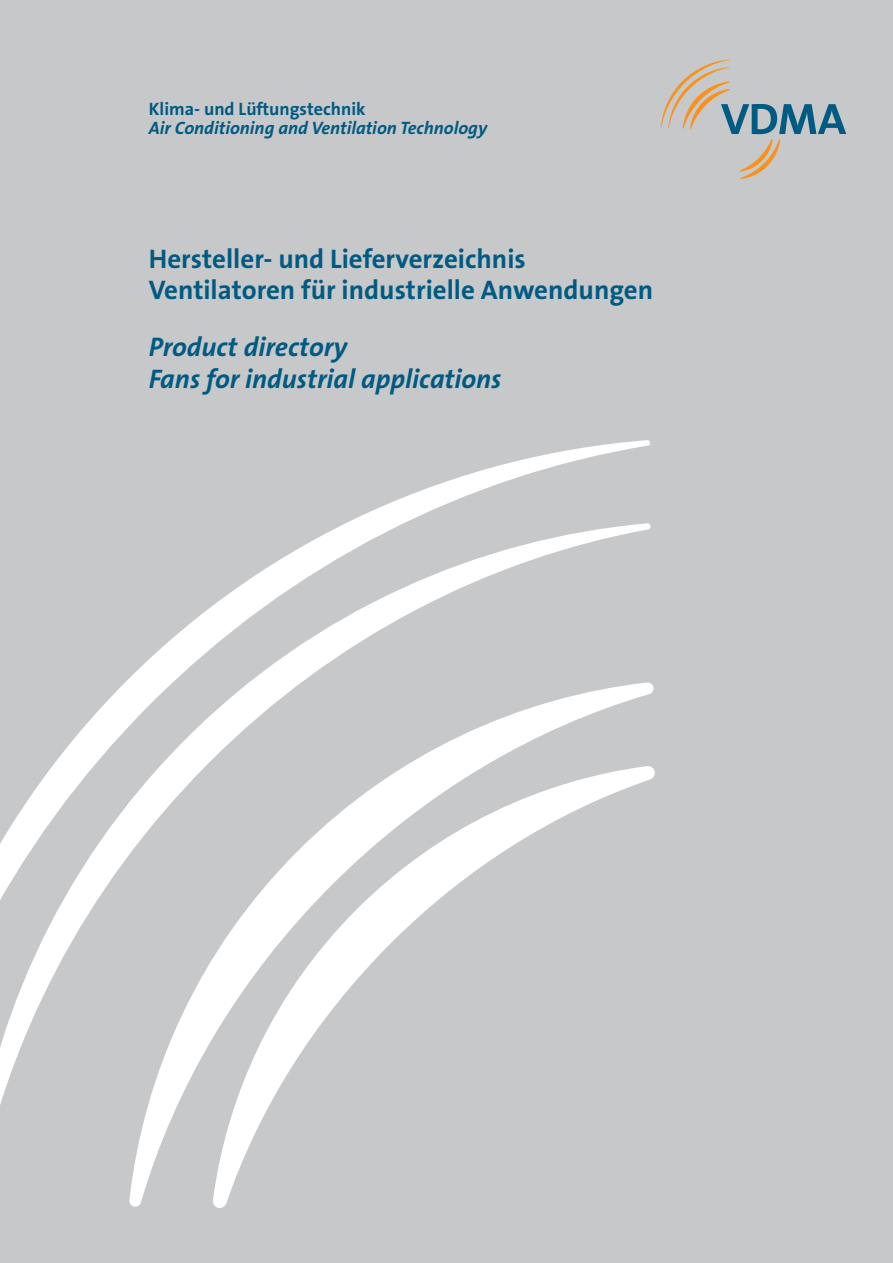
<style>
.page{position:relative;width:893px;height:1263px;background:#c7c8ca}
.page>*{position:absolute;margin:0;border:0;box-sizing:border-box;transform-origin:0 0}
.t1{font:700 27px/31.5px "The Sans B7";color:#005a81}
.t2{font:italic 700 27px/31.5px "The Sans B7";color:#005a81}
.t3{font:italic 700 18px "The Sans B7";color:#005a81}
.t4{font:700 18px "The Sans B7";color:#005a81}
</style>
<div class="page">
<svg style="left:661px;top:60px;width:185px;height:119px"></svg>
<svg style="left:347px;top:440px;width:303px;height:83px"></svg>
<svg style="left:0;top:523px;width:651px;height:681px"></svg>
<p class="t4" style="left:149px;top:99px;width:218px">Klima- und Lüftungstechnik</p>
<p class="t3" style="left:149px;top:118px;width:340px">Air Conditioning and Ventilation Technology</p>
<p class="t1" style="left:149px;top:244px;width:506px">Hersteller- und Lieferverzeichnis<br>Ventilatoren für industrielle Anwendungen</p>
<p class="t2" style="left:149px;top:332px;width:354px">Product directory<br>Fans for industrial applications</p>
</div>
